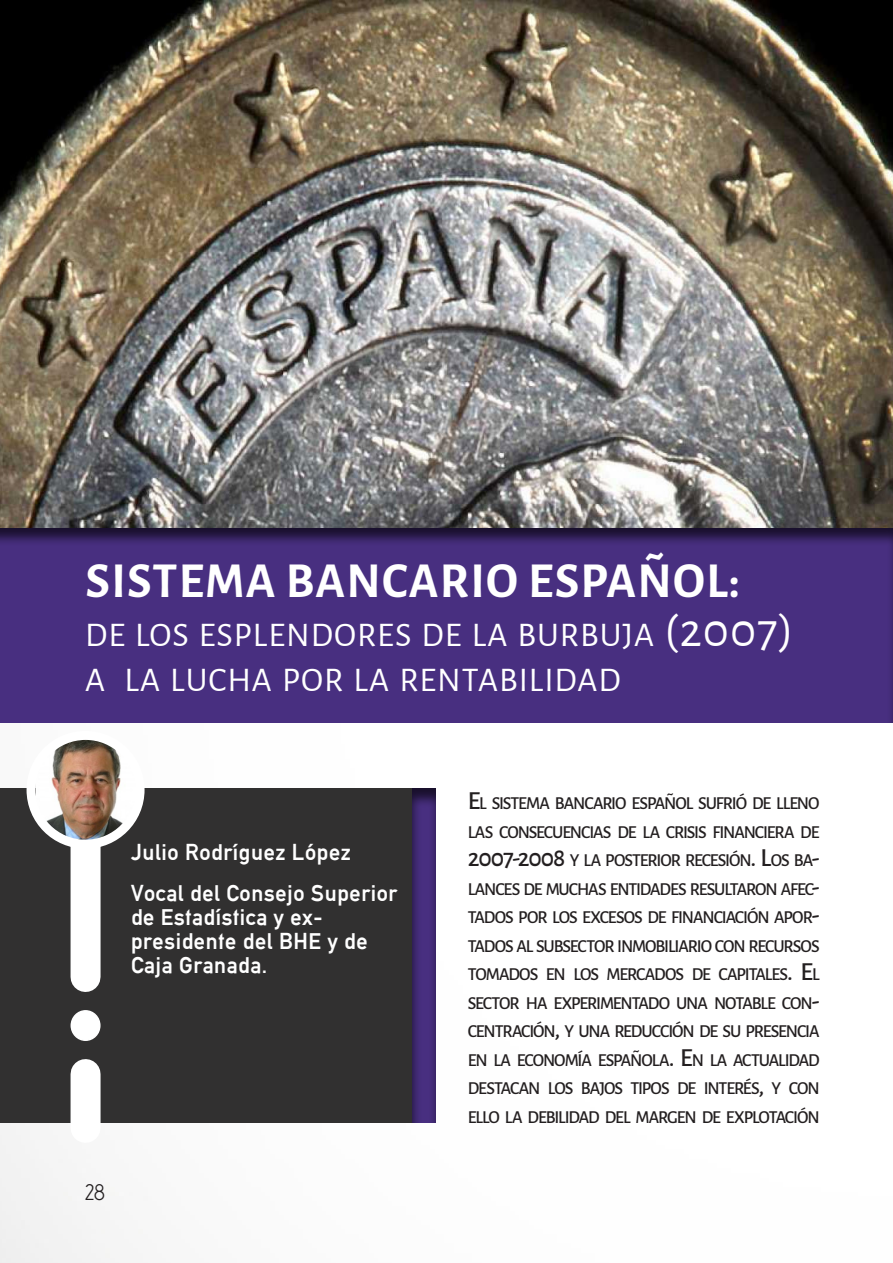
<style>
.page{position:relative;width:893px;height:1263px;background:#fff}
.page>*{position:absolute;margin:0;border:0;box-sizing:border-box;transform-origin:0 0}
.t1{font:700 49.5px "Alegreya Sans SC";letter-spacing:.025em;color:#fff}
.t2{font:34.65px/45px "Alegreya Sans SC";letter-spacing:.03em;color:#fff}
.t3{font:22.5px/24px "Alte DIN1451 Mittelschriftgepraegt";letter-spacing:.025em;color:#fff}
.t4{font:22.5px "Advent Pro";color:#231f20}
.t5{font:500 17.85px/28.5px "Alegreya Sans SC";letter-spacing:-.06em;color:#231f20;text-align:justify}
.s1{font-size:49.5px}
.s2{font-size:25.5px}
</style>
<div class="page">
<div style="left:405px;top:781px;width:39px;height:342px;background:#231f20;opacity:.75"></div>
<div style="left:0;top:788px;width:412px;height:335px;background:#313030"></div>
<div style="left:71px;top:1074px;width:30px;height:54px;background:#fff"></div>
<div style="left:71px;top:782px;width:30px;height:195px;background:#fff"></div>
<img style="left:35px;top:735px;width:100px;height:109px">
<div style="left:27px;top:731px;width:118px;height:118px;border:9px solid #fff;border-radius:50%"></div>
<div style="left:71px;top:1011px;width:29px;height:29px;background:#fff;border-radius:50%"></div>
<div style="left:71px;top:1010px;width:30px;height:31px;border:2px solid #fff;border-radius:50%"></div>
<div style="left:0;top:524px;width:893px;height:200px;background:#231f20;opacity:.75"></div>
<img style="left:0;top:0;width:893px;height:527px">
<h1 class="t1" style="left:85px;top:544px;width:656px">SISTEMA BANCARIO ESPAÑOL:</h1>
<h2 class="t2" style="left:85px;top:611px;width:710px">DE LOS ESPLENDORES DE LA BURBUJA <span class="s1">(2007)<br></span>A LA LUCHA POR LA RENTABILIDAD</h2>
<p class="t3" style="left:131px;top:831px;width:268px;line-height:41px">Julio Rodríguez López<br>Vocal del Consejo Superior</p>
<p class="t3" style="left:131px;top:905px;width:238px">de Estadística y ex&shy;presidente del BHE y de<br>Caja Granada.</p>
<p class="t4" style="left:85px;top:1178px;width:21px">28</p>
<p class="t5" style="left:468px;top:788px;width:353px"><span class="s2">E</span>L SISTEMA BANCARIO ESPAÑOL SUFRIÓ DE LLENO LAS CONSECUENCIAS DE LA CRISIS FINANCIERA DE <span class="s2">2007-2008</span> Y LA POSTERIOR RECESIÓN<span class="s2">. L</span>OS BA<span class="s2">-</span>LANCES DE MUCHAS ENTIDADES RESULTARON AFEC<span class="s2">-</span>TADOS POR LOS EXCESOS DE FINANCIACIÓN APOR<span class="s2">-</span>TADOS AL SUBSECTOR INMOBILIARIO CON RECURSOS TOMADOS EN LOS MERCADOS DE CAPITALES<span class="s2">. E</span>L SECTOR HA EXPERIMENTADO UNA NOTABLE CON<span class="s2">-</span>CENTRACIÓN<span class="s2">,</span> Y UNA REDUCCIÓN DE SU PRESENCIA EN LA ECONOMÍA ESPAÑOLA<span class="s2">. E</span>N LA ACTUALIDAD DESTACAN LOS BAJOS TIPOS DE INTERÉS<span class="s2">,</span> Y CON ELLO LA DEBILIDAD DEL MARGEN DE EXPLOTACIÓN</p>
</div>
